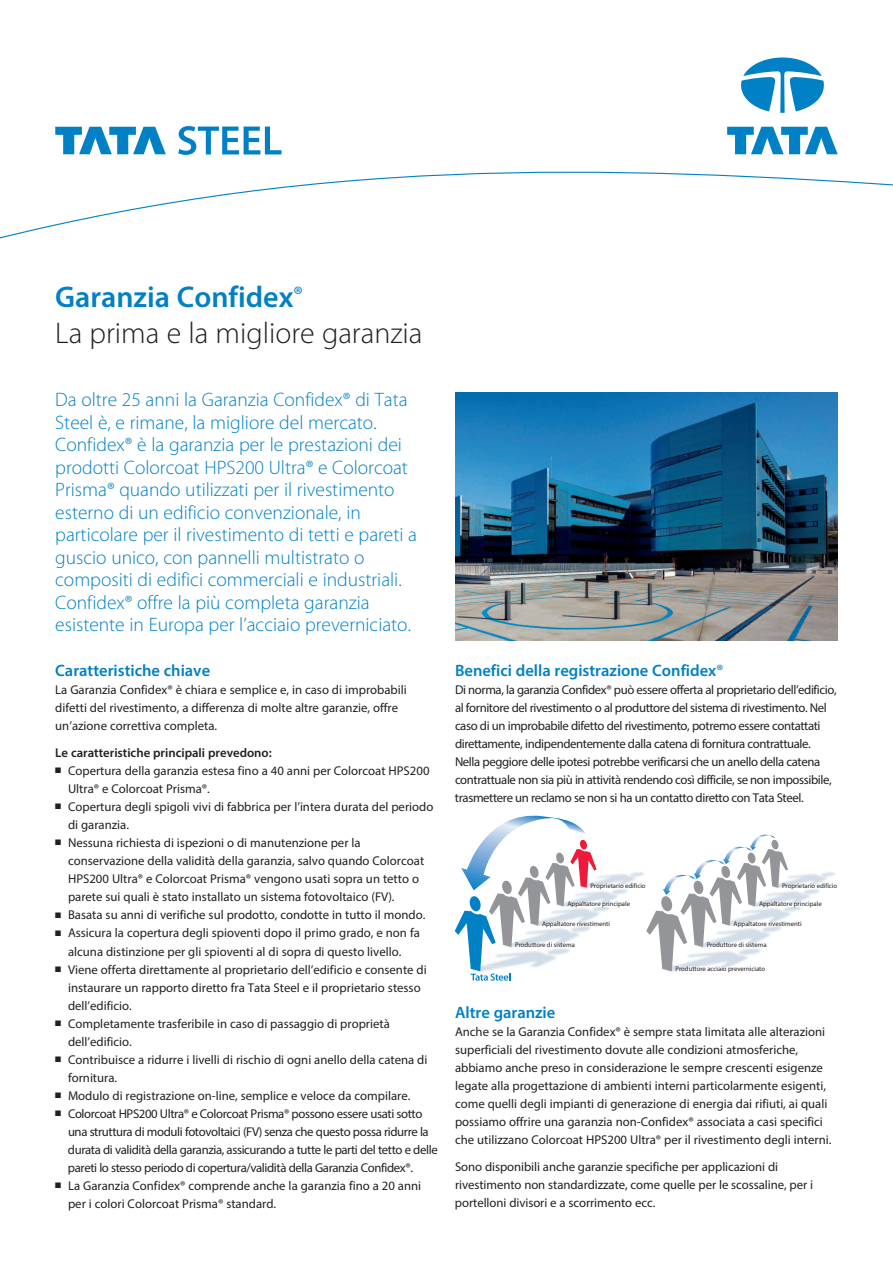
<style>
.page{position:relative;width:893px;height:1263px;background:#fff}
.page>*{position:absolute;margin:0;border:0;box-sizing:border-box;transform-origin:0 0}
.t1{font:300 30px/36px "Myriad Pro";color:#231f20}
.t2{font:300 19.5px/22.5px "Myriad Pro";color:#0080c5}
.t3{font:600 16.5px "Myriad Pro";color:#0080c5}
.t4{font:12.75px/18px "Myriad Pro";color:#231f20}
.t5{font:12.75px/18px "Myriad Pro";letter-spacing:-.03em;color:#231f20}
.t6{font:600 12.75px "Myriad Pro";color:#231f20}
.t7{font:6.75px "Myriad Pro";color:#231f20}
.s1{font-weight:600;color:#0080c5}
.s2{font-weight:400}
</style>
<div class="page">
<svg style="left:0;top:171px;width:893px;height:68px"></svg>
<svg style="left:741px;top:58px;width:83px;height:55px"></svg>
<svg style="left:727px;top:127px;width:111px;height:27px"></svg>
<svg style="left:55px;top:127px;width:111px;height:27px"></svg>
<svg style="left:178px;top:126px;width:103px;height:29px"></svg>
<img style="left:597px;top:872px;width:47px;height:15px">
<img style="left:597px;top:889px;width:30px;height:15px">
<img style="left:597px;top:908px;width:12px;height:8px">
<svg style="left:455px;top:815px;width:142px;height:166px"></svg>
<img style="left:788px;top:872px;width:47px;height:15px">
<img style="left:788px;top:907px;width:13px;height:3px">
<img style="left:788px;top:889px;width:31px;height:15px">
<img style="left:788px;top:908px;width:12px;height:8px">
<svg style="left:646px;top:834px;width:142px;height:137px"></svg>
<img style="left:455px;top:393px;width:383px;height:247px">
<h1 class="t1" style="left:55px;top:282px;width:369px"><span class="s1">Garanzia Confidex</span><sup>®<br></sup>La prima e la migliore garanzia</h1>
<p class="t2" style="left:55px;top:390px;width:363px">Da oltre 25 anni la Garanzia Confidex® di Tata Steel è, e rimane, la migliore del mercato.<br>Confidex® è la garanzia per le prestazioni dei prodotti Colorcoat HPS200 Ultra® e Colorcoat Prisma® quando utilizzati per il rivestimento esterno di un edificio convenzionale, in particolare per il rivestimento di tetti e pareti a guscio unico, con pannelli multistrato o compositi di edifici commerciali e industriali.<br>Confidex® offre la più completa garanzia esistente in Europa per l’acciaio preverniciato.</p>
<p class="t3" style="left:55px;top:665px;width:156px">Caratteristiche chiave</p>
<p class="t4" style="left:55px;top:682px;width:353px">La Garanzia Confidex® è chiara e semplice e, in caso di improbabili difetti del rivestimento, a differenza di molte altre garanzie, offre un’azione correttiva completa.</p>
<p class="t6" style="left:55px;top:748px;width:218px">Le caratteristiche principali prevedono:</p>
<p class="t4" style="left:68px;top:763px;width:363px;text-indent:-13px">■ Copertura della garanzia estesa fino a 40 anni per Colorcoat HPS200<br>Ultra® e Colorcoat Prisma®.</p>
<p class="t4" style="left:68px;top:799px;width:367px;text-indent:-13px">■ Copertura degli spigoli vivi di fabbrica per l’intera durata del periodo di garanzia.</p>
<p class="t4" style="left:68px;top:835px;width:358px;text-indent:-13px">■ Nessuna richiesta di ispezioni o di manutenzione per la conservazione della validità della garanzia, salvo quando Colorcoat HPS200 Ultra® e Colorcoat Prisma® vengono usati sopra un tetto o parete sui quali è stato installato un sistema fotovoltaico (FV).</p>
<p class="t4" style="left:55px;top:907px;width:372px">■ Basata su anni di verifiche sul prodotto, condotte in tutto il mondo.</p>
<p class="t4" style="left:55px;top:925px;width:366px;text-align:center">■ Assicura la copertura degli spioventi dopo il primo grado, e non fa alcuna distinzione per gli spioventi al di sopra di questo livello.</p>
<p class="t4" style="left:68px;top:961px;width:360px;text-indent:-13px">■ Viene offerta direttamente al proprietario dell’edificio e consente di instaurare un rapporto diretto fra Tata Steel e il proprietario stesso dell’edificio.</p>
<p class="t4" style="left:68px;top:1015px;width:323px;text-indent:-13px">■ Completamente trasferibile in caso di passaggio di proprietà dell’edificio.</p>
<p class="t4" style="left:68px;top:1051px;width:361px;text-indent:-13px">■ Contribuisce a ridurre i livelli di rischio di ogni anello della catena di fornitura.</p>
<p class="t4" style="left:55px;top:1087px;width:357px">■ Modulo di registrazione on-line, semplice e veloce da compilare.</p>
<p class="t5" style="left:68px;top:1105px;width:371px;text-indent:-13px">■ Colorcoat HPS200 Ultra® e Colorcoat Prisma® possono essere usati sotto una struttura di moduli fotovoltaici (FV) senza che questo possa ridurre la durata di validità della garanzia, assicurando a tutte le parti del tetto e delle pareti lo stesso periodo di copertura/validità della Garanzia Confidex®.</p>
<p class="t4" style="left:68px;top:1177px;width:355px;text-indent:-13px">■ La Garanzia Confidex® comprende anche la garanzia fino a 20 anni per i colori Colorcoat Prisma® standard.</p>
<p class="t3" style="left:455px;top:664px;width:270px">Benefici della registrazione Confidex<span class="s2">®</span></p>
<p class="t5" style="left:455px;top:682px;width:383px">Di norma, la garanzia Confidex® può essere offerta al proprietario dell’edificio, al fornitore del rivestimento o al produttore del sistema di rivestimento. Nel caso di un improbabile difetto del rivestimento, potremo essere contattati direttamente, indipendentemente dalla catena di fornitura contrattuale.<br>Nella peggiore delle ipotesi potrebbe verificarsi che un anello della catena contrattuale non sia più in attività rendendo così difficile, se non impossibile, trasmettere un reclamo se non si ha un contatto diretto con Tata Steel.</p>
<p class="t7" style="left:590px;top:883px;width:57px">Proprietario edificio</p>
<p class="t7" style="left:567px;top:901px;width:64px">Appaltatore principale</p>
<p class="t7" style="left:542px;top:921px;width:69px">Appaltatore rivestimenti</p>
<p class="t7" style="left:515px;top:942px;width:61px">Produttore di sistema</p>
<p class="t7" style="left:782px;top:883px;width:57px">Proprietario edificio</p>
<p class="t7" style="left:759px;top:901px;width:64px">Appaltatore principale</p>
<p class="t7" style="left:734px;top:921px;width:69px">Appaltatore rivestimenti</p>
<p class="t7" style="left:707px;top:942px;width:61px">Produttore di sistema</p>
<p class="t7" style="left:676px;top:967px;width:91px">Produttore acciaio preverniciato</p>
<p class="t3" style="left:455px;top:1006px;width:102px">Altre garanzie</p>
<p class="t4" style="left:455px;top:1024px;width:378px">Anche se la Garanzia Confidex® è sempre stata limitata alle alterazioni superficiali del rivestimento dovute alle condizioni atmosferiche, abbiamo anche preso in considerazione le sempre crescenti esigenze legate alla progettazione di ambienti interni particolarmente esigenti, come quelli degli impianti di generazione di energia dai rifiuti, ai quali possiamo offrire una garanzia non-Confidex® associata a casi specifici che utilizzano Colorcoat HPS200 Ultra® per il rivestimento degli interni.</p>
<p class="t4" style="left:455px;top:1159px;width:360px">Sono disponibili anche garanzie specifiche per applicazioni di rivestimento non standardizzate, come quelle per le scossaline, per i portelloni divisori e a scorrimento ecc.</p>
</div>
